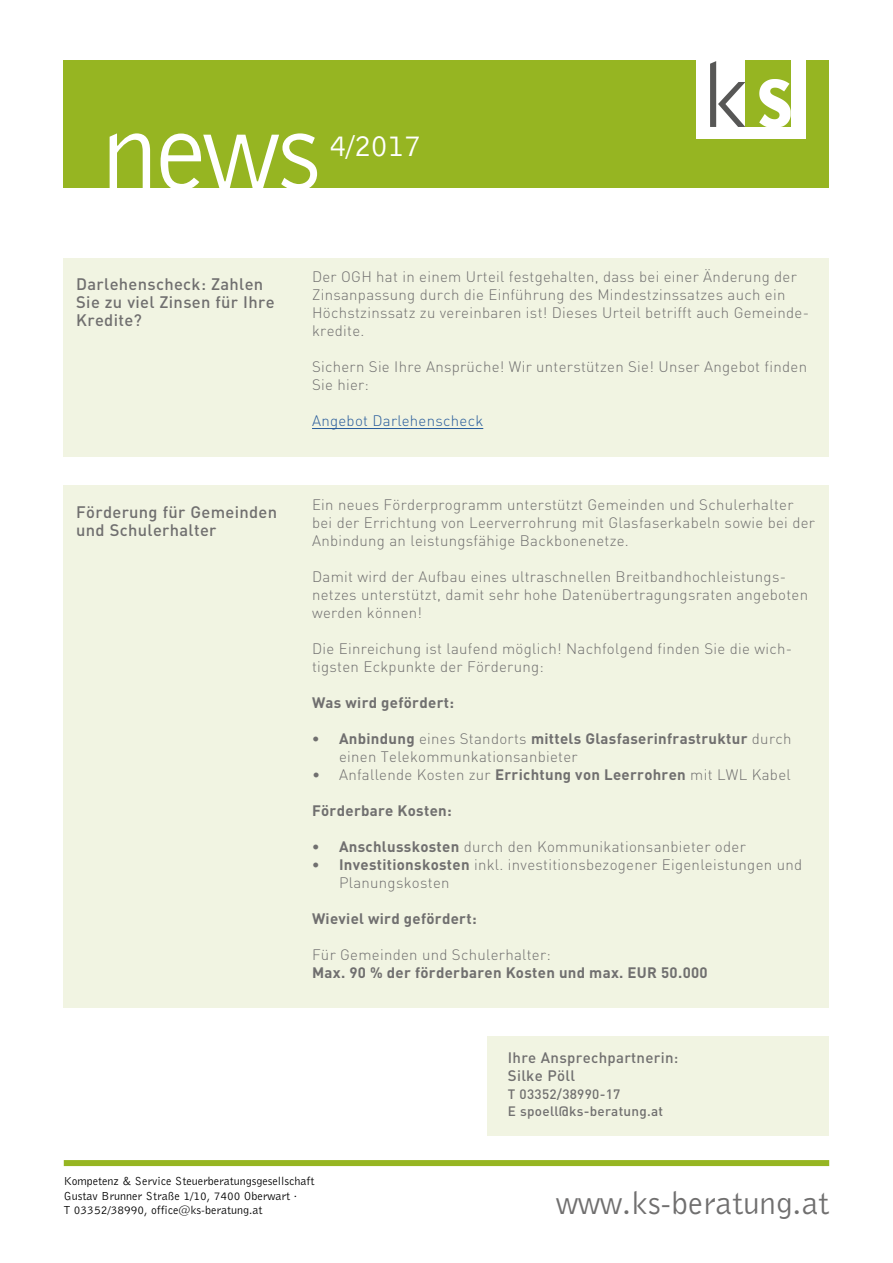
<style>
.page{position:relative;width:893px;height:1263px;background:#fff}
.page>*{position:absolute;margin:0;border:0;box-sizing:border-box;transform-origin:0 0}
.t1{font:114px "Bell Gothic BT";color:#fff}
.t2{font:33px "Bell Gothic BT";color:#706f6f}
.t3{font:31.5px "Bell Gothic BT";color:#fff}
.t4{font:500 16.5px/18px "DIN";letter-spacing:.02em;color:#706f6f}
.t5{font:300 15px/18px "DIN";letter-spacing:.02em;color:#706f6f}
.t6{font:700 15px "DIN";letter-spacing:.02em;color:#706f6f}
.t7{font:500 15px/18px "DIN";letter-spacing:.02em;color:#706f6f}
.t8{font:300 15px "DIN";letter-spacing:.02em;color:#275b9b}
.t9{font:500 13.5px/16.2px "DIN";letter-spacing:.02em;color:#706f6f}
.t10{font:12px/14.4px "Bell Gothic BT";color:#000}
.s1{font-weight:700}
</style>
<div class="page">
<div style="left:64px;top:60px;width:765px;height:127px;background:#96b522"></div>
<div style="left:64px;top:1160px;width:765px;height:6px;background:#96b522"></div>
<div style="left:697px;top:53px;width:109px;height:86px;background:#fff"></div>
<svg style="left:710px;top:61px;width:35px;height:66px"></svg>
<div style="left:746px;top:61px;width:45px;height:66px;background:#96b522"></div>
<svg style="left:759px;top:79px;width:32px;height:48px"></svg>
<div style="left:64px;top:258px;width:765px;height:198px;background:#f1f4e2"></div>
<hr style="left:312px;top:428px;width:171px;height:1px;background:#275b9b">
<div style="left:64px;top:485px;width:765px;height:523px;background:#f1f4e2"></div>
<div style="left:487px;top:1036px;width:342px;height:99px;background:#f1f4e2"></div>
<h1 class="t1" style="left:101px;top:81px;width:221px">news</h1>
<h3 class="t3" style="left:329px;top:126px;width:94px">4/2017</h3>
<p class="t4" style="left:76px;top:274px;width:200px">Darlehenscheck: Zahlen<br>Sie zu viel Zinsen für Ihre<br>Kredite?</p>
<p class="t4" style="left:76px;top:503px;width:202px">Förderung für Gemeinden und Schulerhalter</p>
<p class="t5" style="left:312px;top:268px;width:499px">Der OGH hat in einem Urteil festgehalten, dass bei einer Änderung der Zinsanpassung durch die Einführung des Mindestzinssatzes auch ein Höchstzinssatz zu vereinbaren ist! Dieses Urteil betrifft auch Gemeinde&shy;kredite.</p>
<p class="t5" style="left:312px;top:358px;width:496px">Sichern Sie Ihre Ansprüche! Wir unterstützen Sie! Unser Angebot finden<br>Sie hier:</p>
<p class="t8" style="left:312px;top:412px;width:173px">Angebot Darlehenscheck</p>
<p class="t5" style="left:312px;top:496px;width:505px">Ein neues Förderprogramm unterstützt Gemeinden und Schulerhalter bei der Errichtung von Leerverrohrung mit Glasfaserkabeln sowie bei der<br>Anbindung an leistungsfähige Backbonenetze.</p>
<p class="t5" style="left:312px;top:568px;width:498px">Damit wird der Aufbau eines ultraschnellen Breitbandhochleistungs&shy;netzes unterstützt, damit sehr hohe Datenübertragungsraten angeboten werden können!</p>
<p class="t5" style="left:312px;top:640px;width:482px">Die Einreichung ist laufend möglich! Nachfolgend finden Sie die wich&shy;tigsten Eckpunkte der Förderung:</p>
<p class="t6" style="left:312px;top:693px;width:143px">Was wird gefördert:</p>
<p class="t5" style="left:339px;top:730px;width:454px;text-indent:-27px"><span class="s1">• Anbindung</span> eines Standorts <span class="s1">mittels Glasfaserinfrastruktur</span> durch einen Telekommunkationsanbieter</p>
<p class="t5" style="left:312px;top:766px;width:480px">• Anfallende Kosten zur <span class="s1">Errichtung von Leerrohren</span> mit LWL Kabel</p>
<p class="t6" style="left:312px;top:801px;width:141px">Förderbare Kosten:</p>
<p class="t5" style="left:312px;top:838px;width:435px"><span class="s1">• Anschlusskosten</span> durch den Kommunikationsanbieter oder</p>
<p class="t5" style="left:339px;top:856px;width:465px;text-indent:-27px"><span class="s1">• Investitionskosten</span> inkl. investitionsbezogener Eigenleistungen und<br>Planungskosten</p>
<p class="t6" style="left:312px;top:909px;width:166px">Wieviel wird gefördert:</p>
<p class="t5" style="left:312px;top:946px;width:240px">Für Gemeinden und Schulerhalter:</p>
<p class="t6" style="left:312px;top:963px;width:397px">Max. 90 % der förderbaren Kosten und max. EUR 50.000</p>
<p class="t7" style="left:508px;top:1048px;width:172px">Ihre Ansprechpartnerin:<br>Silke Pöll</p>
<p class="t9" style="left:508px;top:1086px;width:157px">T 03352/38990-17<br>E spoell@ks-beratung.at</p>
<p class="t10" style="left:64px;top:1174px;width:252px">Kompetenz &amp; Service Steuerberatungsgesellschaft<br>Gustav Brunner Straße 1/10, 7400 Oberwart ·<br>T 03352/38990, office@ks-beratung.at</p>
<h2 class="t2" style="left:556px;top:1183px;width:275px">www.ks-beratung.at</h2>
</div>
